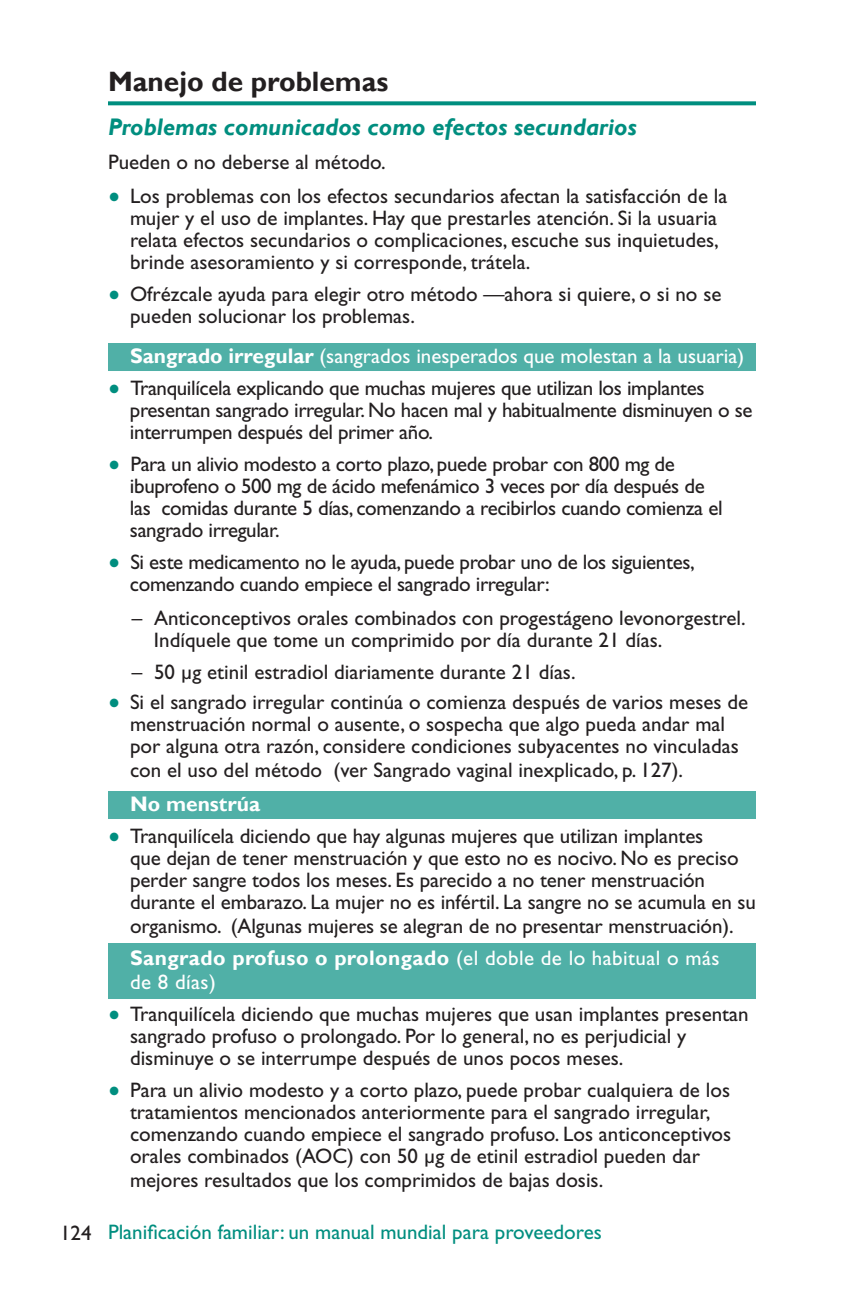
<style>
.page{position:relative;width:864px;height:1296px;background:#fff}
.page>*{position:absolute;margin:0;border:0;box-sizing:border-box;transform-origin:0 0}
.t1{font:700 28px "Gill Sans";color:#231f20}
.t2{font:italic 700 24px "Gill Sans";color:#008e7f}
.t3{font:21px/22px "Gill Sans";color:#231f20}
.t4{font:21px/22px "Gill Sans";letter-spacing:-.02em;color:#231f20}
.t5{font:21px "Gill Sans";color:#008e7f}
.t6{font:700 21px "Gill Sans";color:#fff}
.t7{font:21px "Gill Sans";letter-spacing:.02em;color:#fff}
.s1{font-weight:700;color:#fff}
.s2{color:#fff}
.s3{color:#231f20}
</style>
<div class="page">
<svg style="left:108px;top:101px;width:648px;height:4px;background:#159789"></svg>
<div style="left:108px;top:343px;width:648px;height:28px;background:#50b0a7"></div>
<div style="left:108px;top:791px;width:648px;height:28px;background:#50b0a7"></div>
<div style="left:108px;top:943px;width:648px;height:56px;background:#50b0a7"></div>
<h1 class="t1" style="left:108px;top:65px;width:282px">Manejo de problemas</h1>
<p class="t2" style="left:108px;top:113px;width:530px">Problemas comunicados como efectos secundarios</p>
<p class="t3" style="left:130px;top:145px;width:599px;line-height:34px;text-indent:-22px">Pueden o no deberse al método.<br>Los problemas con los efectos secundarios afectan la satisfacción de la</p>
<p class="t3" style="left:130px;top:207px;width:590px;text-align:justify">mujer y el uso de implantes. Hay que prestarles atención. Si la usuaria relata efectos secundarios o complicaciones, escuche sus inquietudes, brinde asesoramiento y si corresponde, trátela.</p>
<p class="t3" style="left:130px;top:283px;width:593px">Ofrézcale ayuda para elegir otro método —ahora si quiere, o si no se pueden solucionar los problemas.</p>
<p class="t4" style="left:130px;top:340px;width:616px;line-height:32px"><span class="s1">Sangrado irregular</span> <span class="s2">(sangrados inesperados que molestan a la usuaria)<br></span>Tranquilícela explicando que muchas mujeres que utilizan los implantes</p>
<p class="t4" style="left:130px;top:399px;width:624px">presentan sangrado irregular. No hacen mal y habitualmente disminuyen o se interrumpen después del primer año.</p>
<p class="t4" style="left:130px;top:453px;width:594px">Para un alivio modesto a corto plazo, puede probar con 800 mg de ibuprofeno o 500 mg de ácido mefenámico 3 veces por día después de las comidas durante 5 días, comenzando a recibirlos cuando comienza el sangrado irregular.</p>
<p class="t4" style="left:130px;top:551px;width:566px">Si este medicamento no le ayuda, puede probar uno de los siguientes, comenzando cuando empiece el sangrado irregular:</p>
<p class="t3" style="left:154px;top:607px;width:593px;text-indent:-22px">– Anticonceptivos orales combinados con progestágeno levonorgestrel.<br>Indíquele que tome un comprimido por día durante 21 días.</p>
<p class="t3" style="left:130px;top:657px;width:620px;line-height:30px">– 50 μg etinil estradiol diariamente durante 21 días.<br>Si el sangrado irregular continúa o comienza después de varios meses de</p>
<p class="t3" style="left:130px;top:713px;width:610px">menstruación normal o ausente, o sospecha que algo pueda andar mal por alguna otra razón, considere condiciones subyacentes no vinculadas</p>
<p class="t3" style="left:130px;top:759px;width:555px">con el uso del método (ver Sangrado vaginal inexplicado, p. 127).</p>
<p class="t6" style="left:130px;top:791px;width:132px">No menstrúa</p>
<p class="t3" style="left:130px;top:825px;width:628px">Tranquilícela diciendo que hay algunas mujeres que utilizan implantes<br>que dejan de tener menstruación y que esto no es nocivo. No es preciso perder sangre todos los meses. Es parecido a no tener menstruación durante el embarazo. La mujer no es infértil. La sangre no se acumula en su</p>
<p class="t3" style="left:130px;top:910px;width:605px;line-height:32px">organismo. (Algunas mujeres se alegran de no presentar menstruación).<br><span class="s1">Sangrado profuso o prolongado</span> <span class="s2">(el doble de lo habitual o más</span></p>
<p class="t7" style="left:130px;top:970px;width:87px">de 8 días)</p>
<p class="t3" style="left:130px;top:1003px;width:620px">Tranquilícela diciendo que muchas mujeres que usan implantes presentan sangrado profuso o prolongado. Por lo general, no es perjudicial y disminuye o se interrumpe después de unos pocos meses.</p>
<p class="t3" style="left:130px;top:1079px;width:603px">Para un alivio modesto y a corto plazo, puede probar cualquiera de los tratamientos mencionados anteriormente para el sangrado irregular, comenzando cuando empiece el sangrado profuso. Los anticonceptivos orales combinados (AOC) con 50 μg de etinil estradiol pueden dar</p>
<p class="t3" style="left:130px;top:1169px;width:475px">mejores resultados que los comprimidos de bajas dosis.</p>
<p class="t5" style="left:60px;top:1219px;width:543px"><span class="s3">124</span> Planificación familiar: un manual mundial para proveedores</p>
</div>
